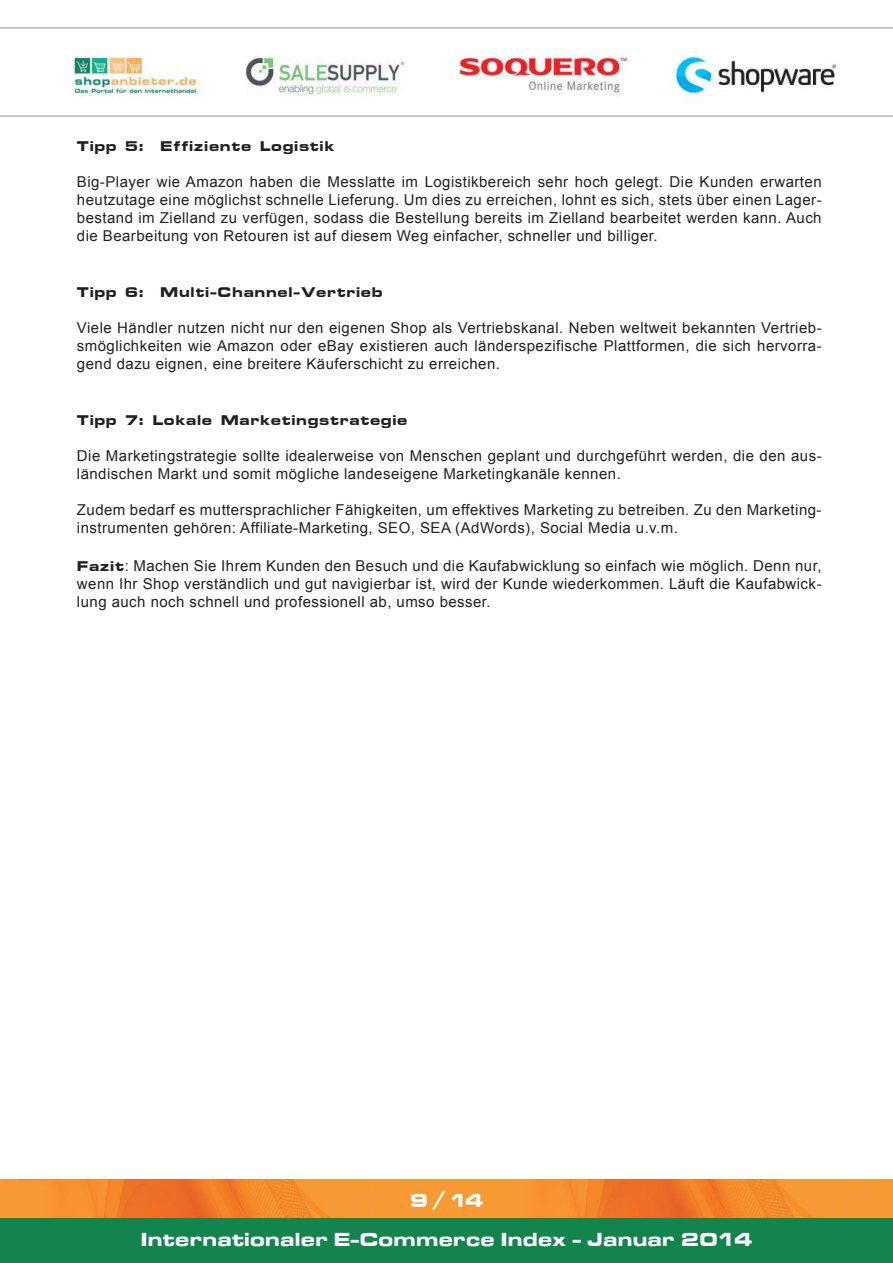
<style>
.page{position:relative;width:893px;height:1263px;background:#fff}
.page>*{position:absolute;margin:0;border:0;box-sizing:border-box;transform-origin:0 0}
.t1{font:19.5px "Microgramma D Bold Exte";letter-spacing:.05em;color:#fff}
.t2{font:16.5px "Microstyle Bold Extended ATT";letter-spacing:.03em;color:#231f20}
.t3{font:15px/18px "Arial";letter-spacing:.03em;color:#231f20;text-align:justify}
.s1{font-family:"Microstyle Bold Extended ATT";font-size:16.5px}
</style>
<div class="page">
<img style="left:0;top:1180px;width:893px;height:39px">
<div style="left:0;top:1219px;width:893px;height:44px;background:#14844e"></div>
<img style="left:69px;top:55px;width:767px;height:46px">
<hr style="left:0;top:27px;width:893px;height:2px;background:#b4b6bb">
<hr style="left:0;top:115px;width:893px;height:2px;background:#b4b6bb">
<p class="t2" style="left:77px;top:141px;width:259px">Tipp 5: Effiziente Logistik</p>
<p class="t3" style="left:77px;top:174px;width:746px">Big-Player wie Amazon haben die Messlatte im Logistikbereich sehr hoch gelegt. Die Kunden erwarten heutzutage eine möglichst schnelle Lieferung. Um dies zu erreichen, lohnt es sich, stets über einen Lager&shy;bestand im Zielland zu verfügen, sodass die Bestellung bereits im Zielland bearbeitet werden kann. Auch die Bearbeitung von Retouren ist auf diesem Weg einfacher, schneller und billiger.</p>
<p class="t2" style="left:77px;top:286px;width:307px">Tipp 6: Multi-Channel-Vertrieb</p>
<p class="t3" style="left:77px;top:320px;width:746px">Viele Händler nutzen nicht nur den eigenen Shop als Vertriebskanal. Neben weltweit bekannten Vertrieb&shy;smöglichkeiten wie Amazon oder eBay existieren auch länderspezifische Plattformen, die sich hervorra&shy;gend dazu eignen, eine breitere Käuferschicht zu erreichen.</p>
<p class="t2" style="left:77px;top:414px;width:332px">Tipp 7: Lokale Marketingstrategie</p>
<p class="t3" style="left:77px;top:448px;width:746px">Die Marketingstrategie sollte idealerweise von Menschen geplant und durchgeführt werden, die den aus&shy;ländischen Markt und somit mögliche landeseigene Marketingkanäle kennen.</p>
<p class="t3" style="left:77px;top:502px;width:746px">Zudem bedarf es muttersprachlicher Fähigkeiten, um effektives Marketing zu betreiben. Zu den Marketing&shy;instrumenten gehören: Affiliate-Marketing, SEO, SEA (AdWords), Social Media u.v.m.</p>
<p class="t3" style="left:77px;top:558px;width:746px"><span class="s1">Fazit</span>: Machen Sie Ihrem Kunden den Besuch und die Kaufabwicklung so einfach wie möglich. Denn nur, wenn Ihr Shop verständlich und gut navigierbar ist, wird der Kunde wiederkommen. Läuft die Kaufabwick&shy;lung auch noch schnell und professionell ab, umso besser.</p>
<h1 class="t1" style="left:410px;top:1191px;width:74px">9 / 14</h1>
<h1 class="t1" style="left:141px;top:1230px;width:612px">Internationaler E-Commerce Index - Januar 2014</h1>
</div>
